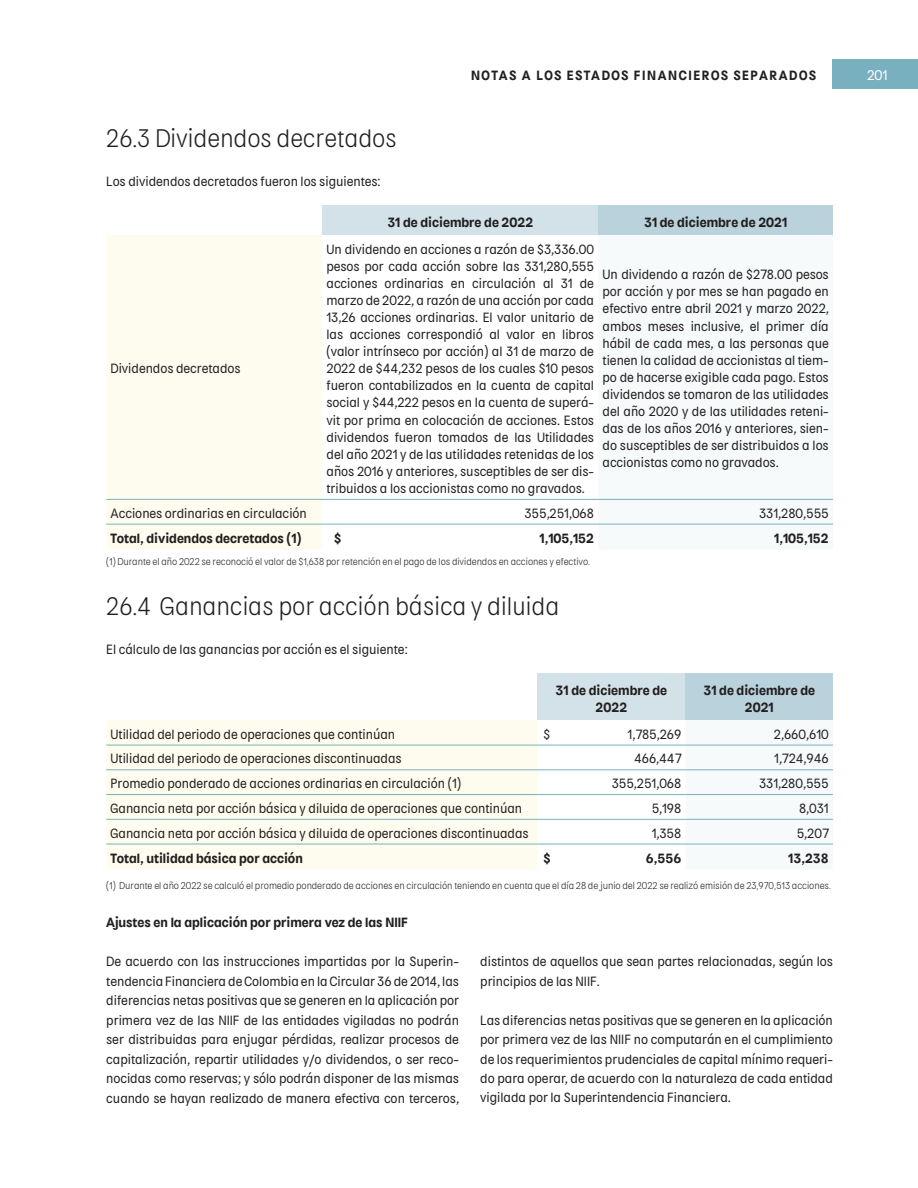
<style>
.page{position:relative;width:918px;height:1188px;background:#fff}
.page>*{position:absolute;margin:0;border:0;box-sizing:border-box;transform-origin:0 0}
.t1{font:300 27px "Kiffo BDB";color:#231f20}
.t2{font:15px "Kiffo BDB";color:#fff}
.t3{font:14.25px/17.1px "Kiffo BDB";color:#231f20;text-align:justify}
.t4{font:600 14.25px/17.1px "Kiffo BDB";color:#231f20;text-align:center}
.t5{font:600 14.25px "Kiffo BDB";letter-spacing:.11em;color:#231f20}
.t6{font:300 10.5px "Kiffo BDB";color:#231f20}
</style>
<div class="page">
<div style="left:833px;top:59px;width:85px;height:30px;background:#79b0bf"></div>
<div style="left:322px;top:206px;width:276px;height:29px;background:#d3e2e8"></div>
<div style="left:598px;top:206px;width:235px;height:29px;background:#bad2db"></div>
<div style="left:106px;top:235px;width:216px;height:314px;background:#fefcee"></div>
<svg style="left:598px;top:498px;width:235px;height:26px;fill:#f6fafa"></svg>
<hr style="left:106px;top:499px;width:216px;height:1px;background:#79b0bf">
<svg style="left:322px;top:499px;width:23px;height:1px"></svg>
<hr style="left:345px;top:499px;width:253px;height:1px;background:#79b0bf">
<hr style="left:598px;top:499px;width:235px;height:1px;background:#79b0bf">
<hr style="left:106px;top:524px;width:216px;height:1px;background:#79b0bf">
<svg style="left:322px;top:524px;width:23px;height:1px"></svg>
<hr style="left:345px;top:524px;width:253px;height:1px;background:#79b0bf">
<hr style="left:598px;top:524px;width:235px;height:1px;background:#79b0bf">
<div style="left:537px;top:674px;width:149px;height:46px;background:#d3e2e8"></div>
<div style="left:686px;top:674px;width:147px;height:46px;background:#bad2db"></div>
<div style="left:106px;top:720px;width:431px;height:149px;background:#fefcee"></div>
<div style="left:686px;top:744px;width:147px;height:100px;background:#f6fafa"></div>
<hr style="left:106px;top:745px;width:431px;height:1px;background:#79b0bf">
<svg style="left:537px;top:745px;width:17px;height:1px"></svg>
<hr style="left:554px;top:745px;width:132px;height:1px;background:#79b0bf">
<hr style="left:686px;top:745px;width:147px;height:1px;background:#79b0bf">
<hr style="left:106px;top:770px;width:431px;height:1px;background:#79b0bf">
<svg style="left:537px;top:770px;width:17px;height:1px"></svg>
<hr style="left:554px;top:770px;width:132px;height:1px;background:#79b0bf">
<hr style="left:686px;top:770px;width:147px;height:1px;background:#79b0bf">
<hr style="left:106px;top:794px;width:431px;height:1px;background:#79b0bf">
<svg style="left:537px;top:794px;width:17px;height:1px"></svg>
<hr style="left:554px;top:794px;width:132px;height:1px;background:#79b0bf">
<hr style="left:686px;top:794px;width:147px;height:1px;background:#79b0bf">
<hr style="left:106px;top:819px;width:431px;height:1px;background:#79b0bf">
<svg style="left:537px;top:819px;width:17px;height:1px"></svg>
<hr style="left:554px;top:819px;width:132px;height:1px;background:#79b0bf">
<hr style="left:686px;top:819px;width:147px;height:1px;background:#79b0bf">
<hr style="left:106px;top:844px;width:431px;height:1px;background:#79b0bf">
<svg style="left:537px;top:844px;width:17px;height:1px"></svg>
<hr style="left:554px;top:844px;width:132px;height:1px;background:#79b0bf">
<hr style="left:686px;top:844px;width:147px;height:1px;background:#79b0bf">
<h1 class="t1" style="left:106px;top:124px;width:292px">26.3 Dividendos decretados</h1>
<p class="t3" style="left:106px;top:173px;width:276px">Los dividendos decretados fueron los siguientes:</p>
<p class="t5" style="left:471px;top:68px;width:346px">NOTAS A LOS ESTADOS FINANCIEROS SEPARADOS</p>
<p class="t2" style="left:867px;top:67px;width:22px">201</p>
<p class="t3" style="left:111px;top:360px;width:132px">Dividendos decretados</p>
<p class="t4" style="left:387px;top:214px;width:147px">31 de diciembre de 2022</p>
<p class="t4" style="left:644px;top:214px;width:145px">31 de diciembre de 2021</p>
<p class="t3" style="left:327px;top:241px;width:269px">Un dividendo en acciones a razón de $3,336.00 pesos por cada acción sobre las 331,280,555 acciones ordinarias en circulación al 31 de marzo de 2022, a razón de una acción por cada 13,26 acciones ordinarias. El valor unitario de las acciones correspondió al valor en libros (valor intrínseco por acción) al 31 de marzo de 2022 de $44,232 pesos de los cuales $10 pesos fueron contabilizados en la cuenta de capital social y $44,222 pesos en la cuenta de superá&shy;vit por prima en colocación de acciones. Estos dividendos fueron tomados de las Utilidades del año 2021 y de las utilidades retenidas de los años 2016 y anteriores, susceptibles de ser dis&shy;tribuidos a los accionistas como no gravados.</p>
<p class="t3" style="left:603px;top:266px;width:228px">Un dividendo a razón de $278.00 pesos por acción y por mes se han pagado en efectivo entre abril 2021 y marzo 2022, ambos meses inclusive, el primer día hábil de cada mes, a las personas que tienen la calidad de accionistas al tiem&shy;po de hacerse exigible cada pago. Estos dividendos se tomaron de las utilidades del año 2020 y de las utilidades reteni&shy;das de los años 2016 y anteriores, sien&shy;do susceptibles de ser distribuidos a los accionistas como no gravados.</p>
<p class="t3" style="left:111px;top:505px;width:198px">Acciones ordinarias en circulación</p>
<p class="t3" style="left:524px;top:505px;width:71px">355,251,068</p>
<p class="t3" style="left:759px;top:505px;width:71px">331,280,555</p>
<p class="t4" style="left:111px;top:530px;width:193px">Total, dividendos decretados (1)</p>
<p class="t4" style="left:335px;top:530px;width:8px">$</p>
<p class="t4" style="left:540px;top:530px;width:56px">1,105,152</p>
<p class="t4" style="left:774px;top:530px;width:56px">1,105,152</p>
<p class="t6" style="left:106px;top:556px;width:485px">(1) Durante el año 2022 se reconoció el valor de $1,638 por retención en el pago de los dividendos en acciones y efectivo.</p>
<h1 class="t1" style="left:106px;top:592px;width:455px">26.4 Ganancias por acción básica y diluida</h1>
<p class="t3" style="left:106px;top:641px;width:303px">El cálculo de las ganancias por acción es el siguiente:</p>
<p class="t4" style="left:556px;top:682px;width:113px">31 de diciembre de<br>2022</p>
<p class="t4" style="left:704px;top:682px;width:113px">31 de diciembre de<br>2021</p>
<p class="t3" style="left:111px;top:726px;width:286px">Utilidad del periodo de operaciones que continúan</p>
<p class="t3" style="left:544px;top:726px;width:8px">$</p>
<p class="t3" style="left:628px;top:726px;width:55px">1,785,269</p>
<p class="t3" style="left:774px;top:726px;width:56px">2,660,610</p>
<p class="t3" style="left:111px;top:750px;width:293px">Utilidad del periodo de operaciones discontinuadas</p>
<p class="t3" style="left:634px;top:750px;width:49px">466,447</p>
<p class="t3" style="left:774px;top:750px;width:56px">1,724,946</p>
<p class="t3" style="left:111px;top:775px;width:352px">Promedio ponderado de acciones ordinarias en circulación (1)</p>
<p class="t3" style="left:612px;top:775px;width:71px">355,251,068</p>
<p class="t3" style="left:759px;top:775px;width:71px">331,280,555</p>
<p class="t3" style="left:111px;top:800px;width:413px">Ganancia neta por acción básica y diluida de operaciones que continúan</p>
<p class="t3" style="left:652px;top:800px;width:31px">5,198</p>
<p class="t3" style="left:799px;top:800px;width:31px">8,031</p>
<p class="t3" style="left:111px;top:825px;width:420px">Ganancia neta por acción básica y diluida de operaciones discontinuadas</p>
<p class="t3" style="left:652px;top:825px;width:31px">1,358</p>
<p class="t3" style="left:797px;top:825px;width:33px">5,207</p>
<p class="t4" style="left:111px;top:850px;width:194px">Total, utilidad básica por acción</p>
<p class="t4" style="left:544px;top:850px;width:8px">$</p>
<p class="t4" style="left:646px;top:850px;width:37px">6,556</p>
<p class="t4" style="left:788px;top:850px;width:42px">13,238</p>
<p class="t6" style="left:106px;top:880px;width:726px">(1) Durante el año 2022 se calculó el promedio ponderado de acciones en circulación teniendo en cuenta que el día 28 de junio del 2022 se realizó emisión de 23,970,513 acciones.</p>
<p class="t4" style="left:106px;top:914px;width:303px">Ajustes en la aplicación por primera vez de las NIIF</p>
<p class="t3" style="left:106px;top:952px;width:354px;line-height:19.5px">De acuerdo con las instrucciones impartidas por la Superin&shy;tendencia Financiera de Colombia en la Circular 36 de 2014, las diferencias netas positivas que se generen en la aplicación por primera vez de las NIIF de las entidades vigiladas no podrán ser distribuidas para enjugar pérdidas, realizar procesos de capitalización, repartir utilidades y/o dividendos, o ser reco&shy;nocidas como reservas; y sólo podrán disponer de las mismas cuando se hayan realizado de manera efectiva con terceros,</p>
<p class="t3" style="left:480px;top:952px;width:354px;line-height:19.5px">distintos de aquellos que sean partes relacionadas, según los principios de las NIIF.</p>
<p class="t3" style="left:480px;top:1010px;width:354px;line-height:19.5px">Las diferencias netas positivas que se generen en la aplicación por primera vez de las NIIF no computarán en el cumplimiento de los requerimientos prudenciales de capital mínimo requeri&shy;do para operar, de acuerdo con la naturaleza de cada entidad vigilada por la Superintendencia Financiera.</p>
</div>
